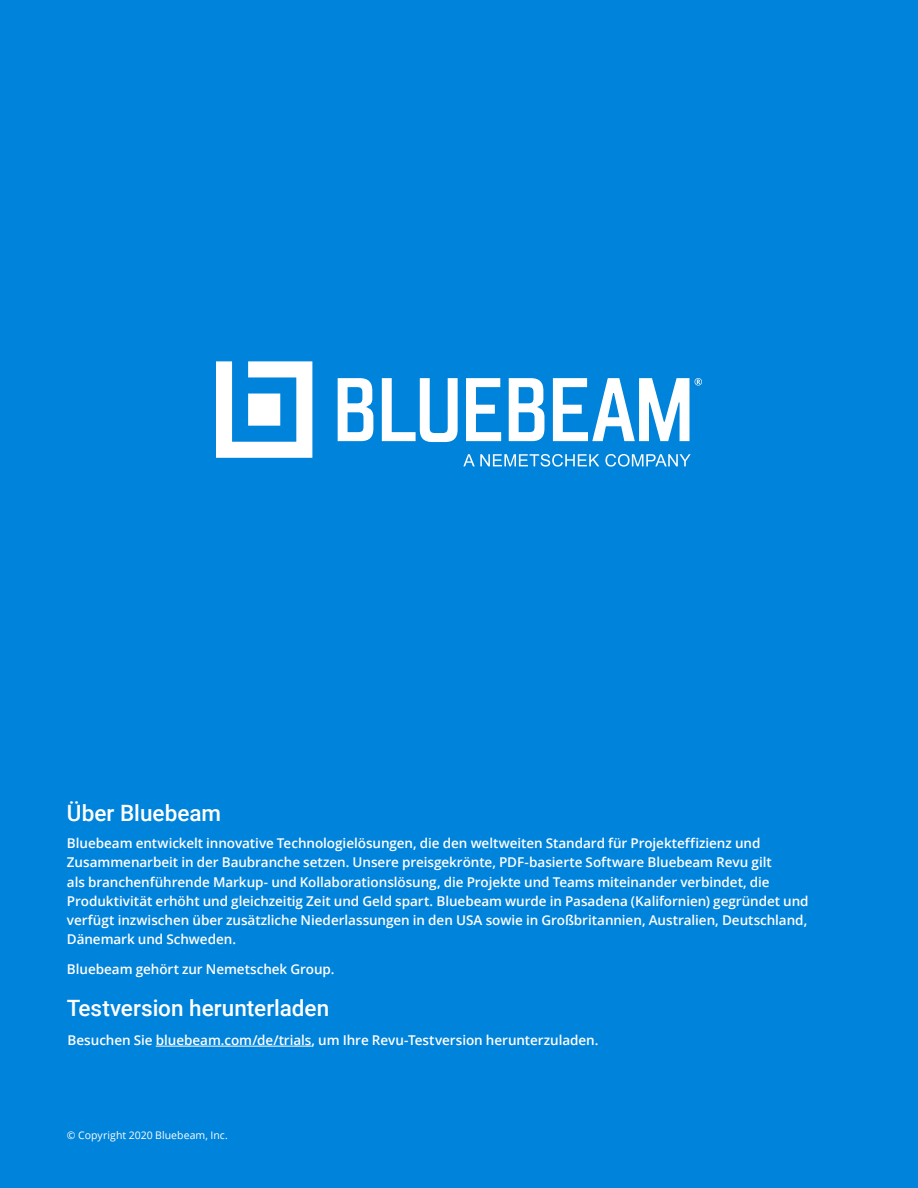
<style>
.page{position:relative;width:918px;height:1188px;background:#0083db}
.page>*{position:absolute;margin:0;border:0;box-sizing:border-box;transform-origin:0 0}
.t1{font:500 22.5px "Roboto";color:#fff}
.t2{font:600 13.5px/19.2px "Open Sans";letter-spacing:-.005em;color:#fff}
.t3{font:10.5px "Open Sans";letter-spacing:.005em;color:#fff}
</style>
<div class="page">
<svg style="left:338px;top:378px;width:35px;height:63px"></svg>
<svg style="left:382px;top:378px;width:76px;height:64px"></svg>
<svg style="left:466px;top:378px;width:35px;height:63px"></svg>
<svg style="left:553px;top:378px;width:136px;height:63px"></svg>
<svg style="left:509px;top:378px;width:35px;height:63px"></svg>
<svg style="left:216px;top:361px;width:96px;height:97px"></svg>
<svg style="left:463px;top:454px;width:136px;height:13px"></svg>
<svg style="left:605px;top:454px;width:86px;height:13px"></svg>
<svg style="left:695px;top:378px;width:7px;height:8px"></svg>
<hr style="left:156px;top:1046px;width:156px;height:1px;background:#fff">
<h1 class="t1" style="left:67px;top:804px;width:156px">Über Bluebeam</h1>
<p class="t2" style="left:67px;top:835px;width:743px">Bluebeam entwickelt innovative Technologielösungen, die den weltweiten Standard für Projekteffizienz und Zusammenarbeit in der Baubranche setzen. Unsere preisgekrönte, PDF-basierte Software Bluebeam Revu gilt<br>als branchenführende Markup- und Kollaborationslösung, die Projekte und Teams miteinander verbindet, die Produktivität erhöht und gleichzeitig Zeit und Geld spart. Bluebeam wurde in Pasadena (Kalifornien) gegründet und verfügt inzwischen über zusätzliche Niederlassungen in den USA sowie in Großbritannien, Australien, Deutschland, Dänemark und Schweden.</p>
<p class="t2" style="left:67px;top:961px;width:269px">Bluebeam gehört zur Nemetschek Group.</p>
<h1 class="t1" style="left:67px;top:999px;width:264px">Testversion herunterladen</h1>
<p class="t2" style="left:68px;top:1032px;width:533px">Besuchen Sie bluebeam.com/de/trials, um Ihre Revu-Testversion herunterzuladen.</p>
<p class="t3" style="left:67px;top:1131px;width:162px">© Copyright 2020 Bluebeam, Inc.</p>
</div>
